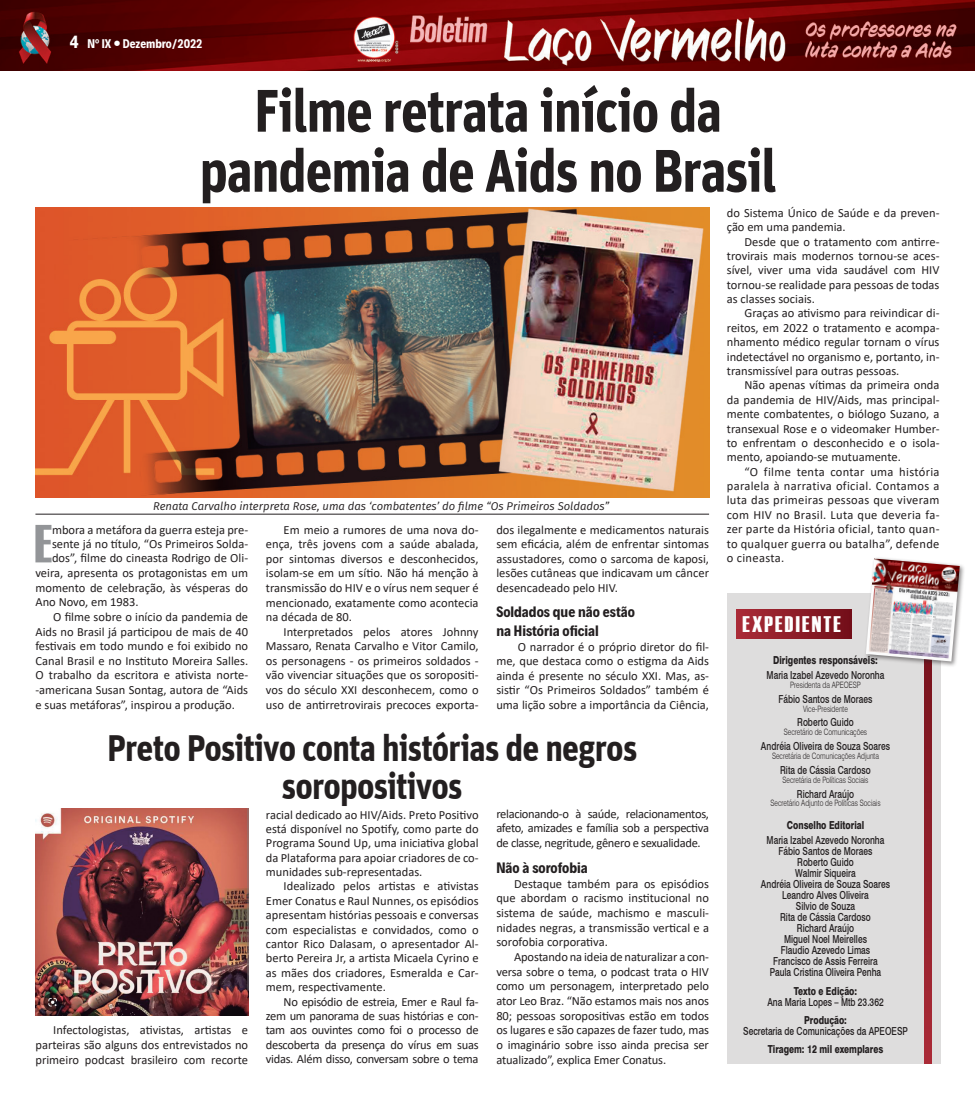
<style>
.page{position:relative;width:975px;height:1099px;background:#fff}
.page>*{position:absolute;margin:0;border:0;box-sizing:border-box;transform-origin:0 0}
.titulo{font:700 60px/60px "Unit";letter-spacing:-.025em;color:#231f20;text-align:center;scale:.9 1}
.Corpo_do_texto{font:53.5px "Haettenschweiler";color:#939598}
.titulo-2{font:700 37.5px/37.5px "Unit";letter-spacing:-.025em;color:#231f20;text-align:center;scale:.9 1}
.t1{font:22.5px "Haettenschweiler";letter-spacing:.1em;color:#fff}
.intertitulos{font:700 15px/18.9px "Decalotype";color:#231f20}
.Corpo_do_texto-2{font:12.5px/14.4px "Calibri";color:#231f20;text-align:justify}
.t2{font:700 12.5px "Decalotype";color:#fff}
.Corpo_do_texto-3{font:italic 11.25px "Fira Sans";color:#231f20}
.t3{font:500 11px/11px "Swiss 721 BT";color:#231f20;text-align:center;scale:.76 1}
.t4{font:800 11px "Swiss 721 BT";color:#231f20;scale:.76 1}
.t5{font:300 8.75px "Swiss 721 BT";color:#231f20;scale:.76 1}
.s1{font-size:17.5px}
.s2{font-weight:800}
</style>
<div class="page">
<img style="left:0;top:0;width:974px;height:71px">
<div style="left:726px;top:593px;width:214px;height:470px;background:#dedddd"></div>
<div style="left:736px;top:609px;width:115px;height:29px;background:linear-gradient(to right,#ab2b38,#730f19)"></div>
<svg style="left:924px;top:667px;width:7px;height:396px;background:#921f2a"></svg>
<div style="left:863px;top:556px;width:102px;height:111px;background:#231f20;opacity:.52"></div>
<img style="left:865px;top:558px;width:94px;height:103px">
<img style="left:36px;top:808px;width:212px;height:207px">
<hr style="left:35px;top:514px;width:674px;height:1px;background:#231f20">
<img style="left:35px;top:207px;width:674px;height:291px">
<svg style="left:114px;top:41px;width:6px;height:5px"></svg>
<p class="t2" style="left:70px;top:34px;width:134px"><span class="s1">4</span> Nº IX Dezembro/2022</p>
<p class="titulo" style="left:199px;top:80px;width:642px">Filme retrata início da pandemia de Aids no Brasil</p>
<p class="Corpo_do_texto-3" style="left:153px;top:498px;width:457px">Renata Carvalho interpreta Rose, uma das ‘combatentes’ do filme “Os Primeiros Soldados”</p>
<p class="Corpo_do_texto" style="left:35px;top:507px;width:19px">E</p>
<p class="Corpo_do_texto-2" style="left:52px;top:522px;width:198px">mbora a metáfora da guerra esteja pre-</p>
<p class="Corpo_do_texto-2" style="left:52px;top:536px;width:198px">sente já no título, “Os Primeiros Solda-</p>
<p class="Corpo_do_texto-2" style="left:52px;top:550px;width:198px">dos”, filme do cineasta Rodrigo de Oli-</p>
<p class="Corpo_do_texto-2" style="left:35px;top:565px;width:214px">veira, apresenta os protagonistas em um</p>
<p class="Corpo_do_texto-2" style="left:35px;top:580px;width:214px">momento de celebração, às vésperas do</p>
<p class="Corpo_do_texto-2" style="left:35px;top:594px;width:105px">Ano Novo, em 1983.</p>
<p class="Corpo_do_texto-2" style="left:35px;top:609px;width:214px;text-indent:18px">O filme sobre o início da pandemia de Aids no Brasil já participou de mais de 40 festivais em todo mundo e foi exibido no Canal Brasil e no Instituto Moreira Salles.<br>O trabalho da escritora e ativista norte--americana Susan Sontag, autora de “Aids e suas metáforas”, inspirou a produção.</p>
<p class="Corpo_do_texto-2" style="left:266px;top:522px;width:214px;text-indent:18px">Em meio a rumores de uma nova do&shy;ença, três jovens com a saúde abalada, por sintomas diversos e desconhecidos, isolam-se em um sítio. Não há menção à transmissão do HIV e o vírus nem sequer é mencionado, exatamente como acontecia na década de 80.</p>
<p class="Corpo_do_texto-2" style="left:266px;top:624px;width:214px;text-indent:18px">Interpretados pelos atores Johnny Massaro, Renata Carvalho e Vitor Camilo, os personagens - os primeiros soldados - vão vivenciar situações que os soropositi&shy;vos do século XXI desconhecem, como o uso de antirretrovirais precoces exporta-</p>
<p class="Corpo_do_texto-2" style="left:496px;top:522px;width:214px">dos ilegalmente e medicamentos naturais sem eficácia, além de enfrentar sintomas assustadores, como o sarcoma de kaposi, lesões cutâneas que indicavam um câncer desencadeado pelo HIV.</p>
<p class="intertitulos" style="left:496px;top:602px;width:140px">Soldados que não estão na História oficial</p>
<p class="Corpo_do_texto-2" style="left:496px;top:639px;width:214px;text-indent:22px">O narrador é o próprio diretor do fil&shy;me, que destaca como o estigma da Aids ainda é presente no século XXI. Mas, as&shy;sistir “Os Primeiros Soldados” também é uma lição sobre a importância da Ciência,</p>
<p class="titulo-2" style="left:107px;top:728px;width:590px">Preto Positivo conta histórias de negros soropositivos</p>
<p class="Corpo_do_texto-2" style="left:496px;top:805px;width:214px">relacionando-o à saúde, relacionamentos, afeto, amizades e família sob a perspectiva de classe, negritude, gênero e sexualidade.</p>
<p class="intertitulos" style="left:496px;top:857px;width:93px">Não à sorofobia</p>
<p class="Corpo_do_texto-2" style="left:496px;top:875px;width:214px;text-indent:18px">Destaque também para os episódios que abordam o racismo institucional no sistema de saúde, machismo e masculi&shy;nidades negras, a transmissão vertical e a sorofobia corporativa.</p>
<p class="Corpo_do_texto-2" style="left:496px;top:949px;width:214px;text-indent:18px">Apostando na ideia de naturalizar a con&shy;versa sobre o tema, o podcast trata o HIV como um personagem, interpretado pelo ator Leo Braz. “Não estamos mais nos anos 80; pessoas soropositivas estão em todos os lugares e são capazes de fazer tudo, mas o imaginário sobre isso ainda precisa ser atualizado”, explica Emer Conatus.</p>
<p class="Corpo_do_texto-2" style="left:266px;top:806px;width:214px">racial dedicado ao HIV/Aids. Preto Positivo está disponível no Spotify, como parte do Programa Sound Up, uma iniciativa global da Plataforma para apoiar criadores de co&shy;munidades sub-representadas.</p>
<p class="Corpo_do_texto-2" style="left:266px;top:878px;width:214px;text-indent:18px">Idealizado pelos artistas e ativistas Emer Conatus e Raul Nunnes, os episódios apresentam histórias pessoais e conversas com especialistas e convidados, como o cantor Rico Dalasam, o apresentador Al&shy;berto Pereira Jr, a artista Micaela Cyrino e as mães dos criadores, Esmeralda e Car&shy;mem, respectivamente.</p>
<p class="Corpo_do_texto-2" style="left:266px;top:993px;width:214px;text-indent:18px">No episódio de estreia, Emer e Raul fa&shy;zem um panorama de suas histórias e con&shy;tam aos ouvintes como foi o processo de descoberta da presença do vírus em suas vidas. Além disso, conversam sobre o tema</p>
<p class="Corpo_do_texto-2" style="left:35px;top:1022px;width:214px;line-height:14.8px;text-indent:18px">Infectologistas, ativistas, artistas e parteiras são alguns dos entrevistados no primeiro podcast brasileiro com recorte</p>
<p class="Corpo_do_texto-2" style="left:726px;top:205px;width:214px">do Sistema Único de Saúde e da preven&shy;ção em uma pandemia.</p>
<p class="Corpo_do_texto-2" style="left:726px;top:234px;width:214px;text-indent:18px">Desde que o tratamento com antirre&shy;trovirais mais modernos tornou-se aces&shy;sível, viver uma vida saudável com HIV tornou-se realidade para pessoas de todas as classes sociais.</p>
<p class="Corpo_do_texto-2" style="left:726px;top:306px;width:214px;text-indent:18px">Graças ao ativismo para reivindicar di&shy;reitos, em 2022 o tratamento e acompa&shy;nhamento médico regular tornam o vírus indetectável no organismo e, portanto, in&shy;transmissível para outras pessoas.</p>
<p class="Corpo_do_texto-2" style="left:726px;top:378px;width:214px;text-indent:18px">Não apenas vítimas da primeira onda da pandemia de HIV/Aids, mas principal&shy;mente combatentes, o biólogo Suzano, a transexual Rose e o videomaker Humber&shy;to enfrentam o desconhecido e o isola&shy;mento, apoiando-se mutuamente.</p>
<p class="Corpo_do_texto-2" style="left:726px;top:464px;width:214px;text-indent:18px">“O filme tenta contar uma história paralela à narrativa oficial. Contamos a luta das primeiras pessoas que viveram com HIV no Brasil. Luta que deveria fa&shy;zer parte da História oficial, tanto quan&shy;to qualquer guerra ou batalha”, defende o cineasta.</p>
<p class="t1" style="left:742px;top:609px;width:100px">EXPEDIENTE</p>
<p class="t4" style="left:773px;top:654px;width:139px">Dirigentes responsáveis:</p>
<p class="t3" style="left:766px;top:669px;width:157px">Maria Izabel Azevedo Noronha</p>
<p class="t5" style="left:790px;top:679px;width:95px">Presidenta da APEOESP</p>
<p class="t3" style="left:778px;top:693px;width:125px">Fábio Santos de Moraes</p>
<p class="t5" style="left:803px;top:703px;width:60px">Vice-Presidente</p>
<p class="t3" style="left:797px;top:717px;width:76px">Roberto Guido</p>
<p class="t5" style="left:783px;top:726px;width:111px">Secretário de Comunicações</p>
<p class="t3" style="left:761px;top:740px;width:171px">Andréia Oliveira de Souza Soares</p>
<p class="t5" style="left:772px;top:750px;width:142px">Secretária de Comunicações Adjunta</p>
<p class="t3" style="left:780px;top:764px;width:121px">Rita de Cássia Cardoso</p>
<p class="t5" style="left:782px;top:774px;width:115px">Secretária de Políticas Sociais</p>
<p class="t3" style="left:796px;top:788px;width:77px">Richard Araújo</p>
<p class="t5" style="left:770px;top:797px;width:146px">Secretário Adjunto de Políticas Sociais</p>
<p class="t4" style="left:786px;top:818px;width:103px">Conselho Editorial</p>
<p class="t3" style="left:766px;top:834px;width:157px">Maria Izabel Azevedo Noronha</p>
<p class="t3" style="left:778px;top:845px;width:125px">Fábio Santos de Moraes</p>
<p class="t3" style="left:797px;top:856px;width:76px">Roberto Guido</p>
<p class="t3" style="left:795px;top:867px;width:81px">Walmir Siqueira</p>
<p class="t3" style="left:761px;top:878px;width:171px">Andréia Oliveira de Souza Soares</p>
<p class="t3" style="left:782px;top:889px;width:115px">Leandro Alves Oliveira</p>
<p class="t3" style="left:795px;top:900px;width:79px">Silvio de Souza</p>
<p class="t3" style="left:780px;top:911px;width:121px">Rita de Cássia Cardoso</p>
<p class="t3" style="left:796px;top:922px;width:77px">Richard Araújo</p>
<p class="t3" style="left:784px;top:933px;width:111px">Miguel Noel Meirelles</p>
<p class="t3" style="left:780px;top:944px;width:119px">Flaudio Azevedo Limas</p>
<p class="t3" style="left:773px;top:955px;width:139px">Francisco de Assis Ferreira</p>
<p class="t3" style="left:769px;top:966px;width:148px">Paula Cristina Oliveira Penha</p>
<p class="t3" style="left:767px;top:985px;width:154px"><span class="s2">Texto e Edição:<br></span>Ana Maria Lopes – Mtb 23.362</p>
<p class="t3" style="left:743px;top:1014px;width:218px"><span class="s2">Produção:<br></span>Secretaria de Comunicações da APEOESP</p>
<p class="t4" style="left:767px;top:1042px;width:153px">Tiragem: 12 mil exemplares</p>
</div>
